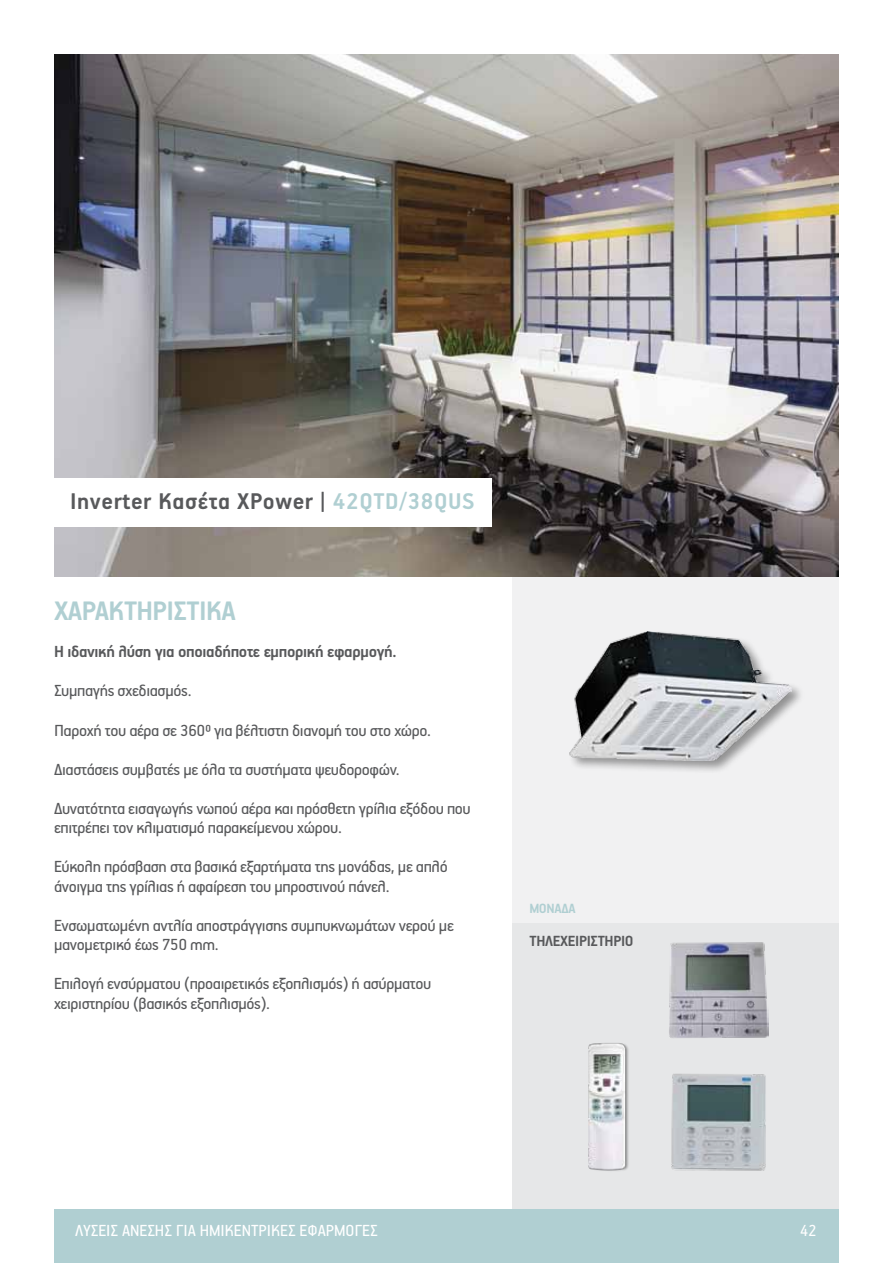
<style>
.page{position:relative;width:893px;height:1263px;background:#fff}
.page>*{position:absolute;margin:0;border:0;box-sizing:border-box;transform-origin:0 0}
.t1{font:700 30px "PF Handbook Pro";letter-spacing:-.02em;color:#b0cfd2}
.t2{font:700 25.5px "PF Handbook Pro";letter-spacing:.02em;color:#58595b}
.t3{font:18px/39px "PF Handbook Pro";letter-spacing:-.02em;color:#58595b}
.t4{font:700 18px "PF Handbook Pro";letter-spacing:-.02em;color:#58595b}
.t5{font:18px "PF Handbook Pro";color:#fff}
.t6{font:18px "PF Handbook Pro";color:#fff;scale:.95 1}
.t7{font:700 16.5px "PF Handbook Pro";letter-spacing:-.02em;color:#58595b}
.t8{font:700 15px "PF Handbook Pro";letter-spacing:-.02em;color:#b0cfd2}
.s1{color:#b0cfd2}
</style>
<div class="page">
<div style="left:54px;top:1209px;width:785px;height:54px;background:#b0cfd2"></div>
<div style="left:512px;top:576px;width:327px;height:347px;background:#f1f1f2"></div>
<img style="left:54px;top:54px;width:785px;height:522px">
<div style="left:512px;top:923px;width:327px;height:286px;background:#e6e7e8"></div>
<div style="left:33px;top:478px;width:459px;height:49px;background:#fff"></div>
<div style="left:569px;top:630px;width:236px;height:144px;background:#000;opacity:.4"></div>
<img style="left:570px;top:631px;width:221px;height:129px">
<img style="left:588px;top:1043px;width:41px;height:128px">
<img style="left:671px;top:1073px;width:95px;height:98px">
<img style="left:669px;top:942px;width:99px;height:96px">
<h2 class="t2" style="left:70px;top:485px;width:406px">Inverter Κασέτα XPower | <span class="s1">42QTD/38QUS</span></h2>
<h1 class="t1" style="left:54px;top:593px;width:184px">ΧΑΡΑΚΤΗΡΙΣΤΙΚΑ</h1>
<p class="t4" style="left:54px;top:641px;width:344px">Η ιδανική λύση για οποιαδήποτε εμπορική εφαρμογή.</p>
<p class="t3" style="left:54px;top:671px;width:418px">Συμπαγής σχεδιασμός.<br>Παροχή του αέρα σε 3600 για βέλτιστη διανομή του στο χώρο.<br>Διαστάσεις συμβατές με όλα τα συστήματα ψευδοροφών.<br>Δυνατότητα εισαγωγής νωπού αέρα και πρόσθετη γρίλια εξόδου που</p>
<p class="t3" style="left:54px;top:807px;width:395px">επιτρέπει τον κλιματισμό παρακείμενου χώρου.<br>Εύκολη πρόσβαση στα βασικά εξαρτήματα της μονάδας, με απλό</p>
<p class="t3" style="left:54px;top:866px;width:401px">άνοιγμα της γρίλιας ή αφαίρεση του μπροστινού πάνελ.<br>Ενσωματωμένη αντλία αποστράγγισης συμπυκνωμάτων νερού με</p>
<p class="t3" style="left:54px;top:924px;width:379px">μανομετρικό έως 750 mm.<br>Επιλογή ενσύρματου (προαιρετικός εξοπλισμός) ή ασύρματου</p>
<p class="t3" style="left:54px;top:983px;width:218px">χειριστηρίου (βασικός εξοπλισμός).</p>
<p class="t8" style="left:529px;top:899px;width:48px">ΜΟΝΑΔΑ</p>
<p class="t7" style="left:529px;top:931px;width:106px">ΤΗΛΕΧΕΙΡΙΣΤΗΡΙΟ</p>
<p class="t5" style="left:75px;top:1220px;width:304px">ΛΥΣΕΙΣ ΑΝΕΣΗΣ ΓΙΑ ΗΜΙΚΕΝΤΡΙΚΕΣ ΕΦΑΡΜΟΓΕΣ</p>
<p class="t6" style="left:800px;top:1220px;width:19px">42</p>
</div>
